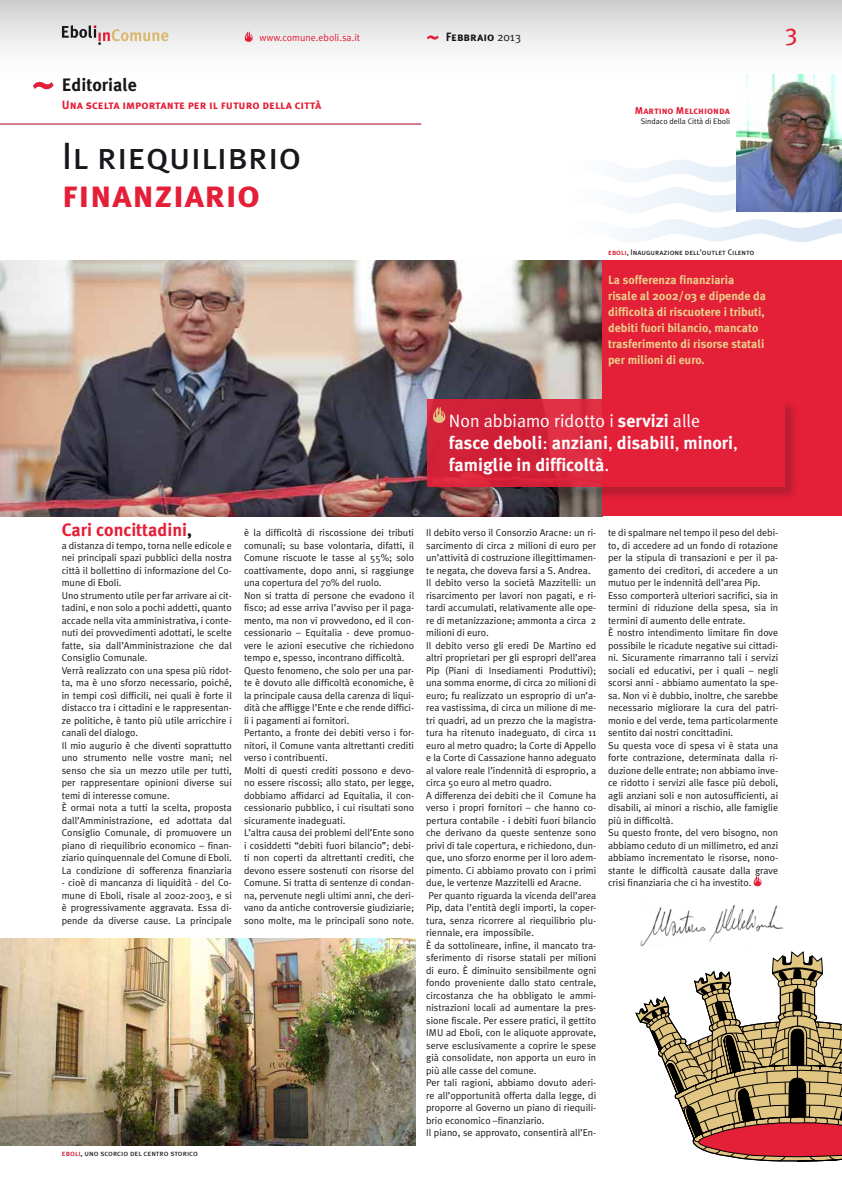
<style>
.page{position:relative;width:842px;height:1191px;background:#fff}
.page>*{position:absolute;margin:0;border:0;box-sizing:border-box;transform-origin:0 0}
.t1{font:38px "Meta Plus Book Caps";color:#1a171c}
.t2{font:38px "Meta Plus Bold Caps";color:#e41f38}
.t3{font:24px "Meta Plus";color:#e41f38}
.t4{font:700 18px/22px "Meta Plus";color:#fff}
.t5{font:18px "Meta Plus Normal";color:#fff}
.t6{font:700 18px "Meta Plus";color:#e41f38}
.t7{font:700 18px "Meta Plus";color:#1a171c}
.t8{font:700 12px/16px "Meta Plus";color:#ebd18c}
.t9{font:12px "Meta Plus Bold Caps";color:#e41f38}
.t10{font:12px "Meta Plus Bold Caps";color:#1a171c}
.t11{font:10px/12.5px "Meta Plus Normal";color:#1a171c}
.t12{font:10px "Meta Plus Normal";color:#e41f38}
.t13{font:10px "Meta Plus Bold Caps";color:#e41f38}
.t14{font:8px "Meta Plus Book Caps";color:#1a171c}
.t15{font:8px "Meta Plus Normal";color:#1a171c}
.s1{font-family:"Meta Plus Normal"}
.s2{color:#cd071e}
.s3{font-family:"Meta Plus";font-weight:700}
.s4{font-family:"Meta Plus Normal";font-weight:400}
.s5{color:#1a171c}
</style>
<div class="page">
<img style="left:0;top:938px;width:416px;height:207px">
<img style="left:0;top:261px;width:602px;height:255px">
<div style="left:602px;top:261px;width:240px;height:255px;background:#e41f38"></div>
<div style="left:428px;top:400px;width:370px;height:100px;background:#1a171c;opacity:.25"></div>
<svg style="left:427px;top:399px;width:357px;height:88px"></svg>
<svg style="left:433px;top:406px;width:12px;height:17px"></svg>
<svg style="left:640px;top:876px;width:185px;height:286px"></svg>
<svg style="left:635px;top:955px;width:207px;height:206px"></svg>
<svg style="left:629px;top:159px;width:213px;height:83px"></svg>
<div style="left:0;top:0;width:842px;height:77px;background:linear-gradient(to bottom,#cfd0d1,#fff)"></div>
<hr style="left:0;top:124px;width:421px;height:1px;background:#e41f38">
<img style="left:737px;top:74px;width:105px;height:138px">
<svg style="left:33px;top:82px;width:20px;height:7px"></svg>
<svg style="left:244px;top:31px;width:9px;height:11px"></svg>
<svg style="left:427px;top:35px;width:12px;height:5px"></svg>
<svg style="left:62px;top:25px;width:106px;height:20px"></svg>
<p class="t12" style="left:259px;top:32px;width:102px">www.comune.eboli.sa.it</p>
<p class="t10" style="left:446px;top:30px;width:77px">Febbraio <span class="s1">2013</span></p>
<h2 class="t3" style="left:785px;top:19px;width:14px">3</h2>
<h3 class="t7" style="left:62px;top:74px;width:77px">Editoriale</h3>
<p class="t9" style="left:62px;top:97px;width:261px">Una scelta importante per il futuro della città</p>
<h1 class="t1" style="left:62px;top:134px;width:241px">Il riequilibrio</h1>
<h1 class="t2" style="left:62px;top:172px;width:200px">finanziario</h1>
<p class="t13" style="left:635px;top:105px;width:97px">Martino Melchionda</p>
<p class="t15" style="left:641px;top:117px;width:91px">Sindaco della Città di Eboli</p>
<p class="t14" style="left:608px;top:248px;width:148px"><span class="s2">eboli</span>, Inaugurazione dell’outlet Cilento</p>
<p class="t8" style="left:608px;top:272px;width:159px">La sofferenza finanziaria risale al 2002/03 e dipende da difficoltà di riscuotere i tributi, debiti fuori bilancio, mancato trasferimento di risorse statali per milioni di euro.</p>
<h3 class="t5" style="left:449px;top:411px;width:253px">Non abbiamo ridotto i <span class="s3">servizi</span> alle</h3>
<h3 class="t4" style="left:449px;top:432px;width:291px">fasce deboli<span class="s4">:</span> anziani<span class="s4">,</span> disabili<span class="s4">,</span> minori<span class="s4">, </span>famiglie in difficoltà<span class="s4">.</span></h3>
<h3 class="t6" style="left:62px;top:519px;width:132px">Cari concittadini<span class="s5">,</span></h3>
<p class="t11" style="left:62px;top:539px;width:172px">a distanza di tempo, torna nelle edicole e nei principali spazi pubblici della nostra città il bollettino di informazione del Co&shy;mune di Eboli.<br>Uno strumento utile per far arrivare ai cit&shy;tadini, e non solo a pochi addetti, quanto accade nella vita amministrativa, i conte&shy;nuti dei provvedimenti adottati, le scelte fatte, sia dall’Amministrazione che dal Consiglio Comunale.<br>Verrà realizzato con una spesa più ridot&shy;ta, ma è uno sforzo necessario, poiché, in tempi così difficili, nei quali è forte il distacco tra i cittadini e le rappresentan&shy;ze politiche, è tanto più utile arricchire i canali del dialogo.<br>Il mio augurio è che diventi soprattutto uno strumento nelle vostre mani; nel senso che sia un mezzo utile per tutti, per rappresentare opinioni diverse sui temi di interesse comune.<br>È ormai nota a tutti la scelta, proposta dall’Amministrazione, ed adottata dal Consiglio Comunale, di promuovere un piano di riequilibrio economico – finan&shy;ziario quinquennale del Comune di Eboli.<br>La condizione di sofferenza finanziaria</p>
<p class="t11" style="left:62px;top:876px;width:172px;text-align:justify">- cioè di mancanza di liquidità - del Co&shy;mune di Eboli, risale al 2002-2003, e si è progressivamente aggravata. Essa di&shy;pende da diverse cause. La principale</p>
<p class="t14" style="left:62px;top:1148px;width:137px"><span class="s2">eboli</span>, uno scorcio del centro storico</p>
<p class="t11" style="left:244px;top:526px;width:172px">è la difficoltà di riscossione dei tributi comunali; su base volontaria, difatti, il Comune riscuote le tasse al 55%; solo coattivamente, dopo anni, si raggiunge una copertura del 70% del ruolo.<br>Non si tratta di persone che evadono il fisco; ad esse arriva l’avviso per il paga&shy;mento, ma non vi provvedono, ed il con&shy;cessionario – Equitalia - deve promuo&shy;vere le azioni esecutive che richiedono tempo e, spesso, incontrano difficoltà.<br>Questo fenomeno, che solo per una par&shy;te è dovuto alle difficoltà economiche, è la principale causa della carenza di liqui&shy;dità che affligge l’Ente e che rende diffici&shy;li i pagamenti ai fornitori.<br>Pertanto, a fronte dei debiti verso i for&shy;nitori, il Comune vanta altrettanti crediti verso i contribuenti.<br>Molti di questi crediti possono e devo&shy;no essere riscossi; allo stato, per legge, dobbiamo affidarci ad Equitalia, il con&shy;cessionario pubblico, i cui risultati sono sicuramente inadeguati.<br>L’altra causa dei problemi dell’Ente sono i cosiddetti “debiti fuori bilancio”; debi&shy;ti non coperti da altrettanti crediti, che devono essere sostenuti con risorse del Comune. Si tratta di sentenze di condan&shy;na, pervenute negli ultimi anni, che deri&shy;vano da antiche controversie giudiziarie; sono molte, ma le principali sono note.</p>
<p class="t11" style="left:426px;top:526px;width:172px">Il debito verso il Consorzio Aracne: un ri&shy;sarcimento di circa 2 milioni di euro per un’attività di costruzione illegittimamen&shy;te negata, che doveva farsi a S. Andrea.<br>Il debito verso la società Mazzitelli: un risarcimento per lavori non pagati, e ri&shy;tardi accumulati, relativamente alle ope&shy;re di metanizzazione; ammonta a circa 2 milioni di euro.<br>Il debito verso gli eredi De Martino ed altri proprietari per gli espropri dell’area Pip (Piani di Insediamenti Produttivi); una somma enorme, di circa 20 milioni di euro; fu realizzato un esproprio di un’a&shy;rea vastissima, di circa un milione di me&shy;tri quadri, ad un prezzo che la magistra&shy;tura ha ritenuto inadeguato, di circa 11 euro al metro quadro; la Corte di Appello e la Corte di Cassazione hanno adeguato al valore reale l’indennità di esproprio, a circa 50 euro al metro quadro.<br>A differenza dei debiti che il Comune ha verso i propri fornitori – che hanno co&shy;pertura contabile - i debiti fuori bilancio che derivano da queste sentenze sono privi di tale copertura, e richiedono, dun&shy;que, uno sforzo enorme per il loro adem&shy;pimento. Ci abbiamo provato con i primi due, le vertenze Mazzitelli ed Aracne.<br>Per quanto riguarda la vicenda dell’area Pip, data l’entità degli importi, la coper&shy;tura, senza ricorrere al riequilibrio plu&shy;riennale, era impossibile.<br>È da sottolineare, infine, il mancato tra&shy;sferimento di risorse statali per milioni di euro. È diminuito sensibilmente ogni fondo proveniente dallo stato centrale, circostanza che ha obbligato le ammi&shy;nistrazioni locali ad aumentare la pres&shy;sione fiscale. Per essere pratici, il gettito IMU ad Eboli, con le aliquote approvate, serve esclusivamente a coprire le spese già consolidate, non apporta un euro in più alle casse del comune.<br>Per tali ragioni, abbiamo dovuto aderi&shy;re all’opportunità offerta dalla legge, di proporre al Governo un piano di riequili&shy;brio economico –finanziario.<br>Il piano, se approvato, consentirà all’En-</p>
<p class="t11" style="left:608px;top:526px;width:172px">te di spalmare nel tempo il peso del debi&shy;to, di accedere ad un fondo di rotazione per la stipula di transazioni e per il pa&shy;gamento dei creditori, di accedere a un mutuo per le indennità dell’area Pip.<br>Esso comporterà ulteriori sacrifici, sia in termini di riduzione della spesa, sia in termini di aumento delle entrate.<br>È nostro intendimento limitare fin dove possibile le ricadute negative sui cittadi&shy;ni. Sicuramente rimarranno tali i servizi sociali ed educativi, per i quali – negli scorsi anni - abbiamo aumentato la spe&shy;sa. Non vi è dubbio, inoltre, che sarebbe necessario migliorare la cura del patri&shy;monio e del verde, tema particolarmente sentito dai nostri concittadini.<br>Su questa voce di spesa vi è stata una forte contrazione, determinata dalla ri&shy;duzione delle entrate; non abbiamo inve&shy;ce ridotto i servizi alle fasce più deboli, agli anziani soli e non autosufficienti, ai disabili, ai minori a rischio, alle famiglie più in difficoltà.<br>Su questo fronte, del vero bisogno, non abbiamo ceduto di un millimetro, ed anzi abbiamo incrementato le risorse, nono&shy;stante le difficoltà causate dalla grave crisi finanziaria che ci ha investito.</p>
</div>
